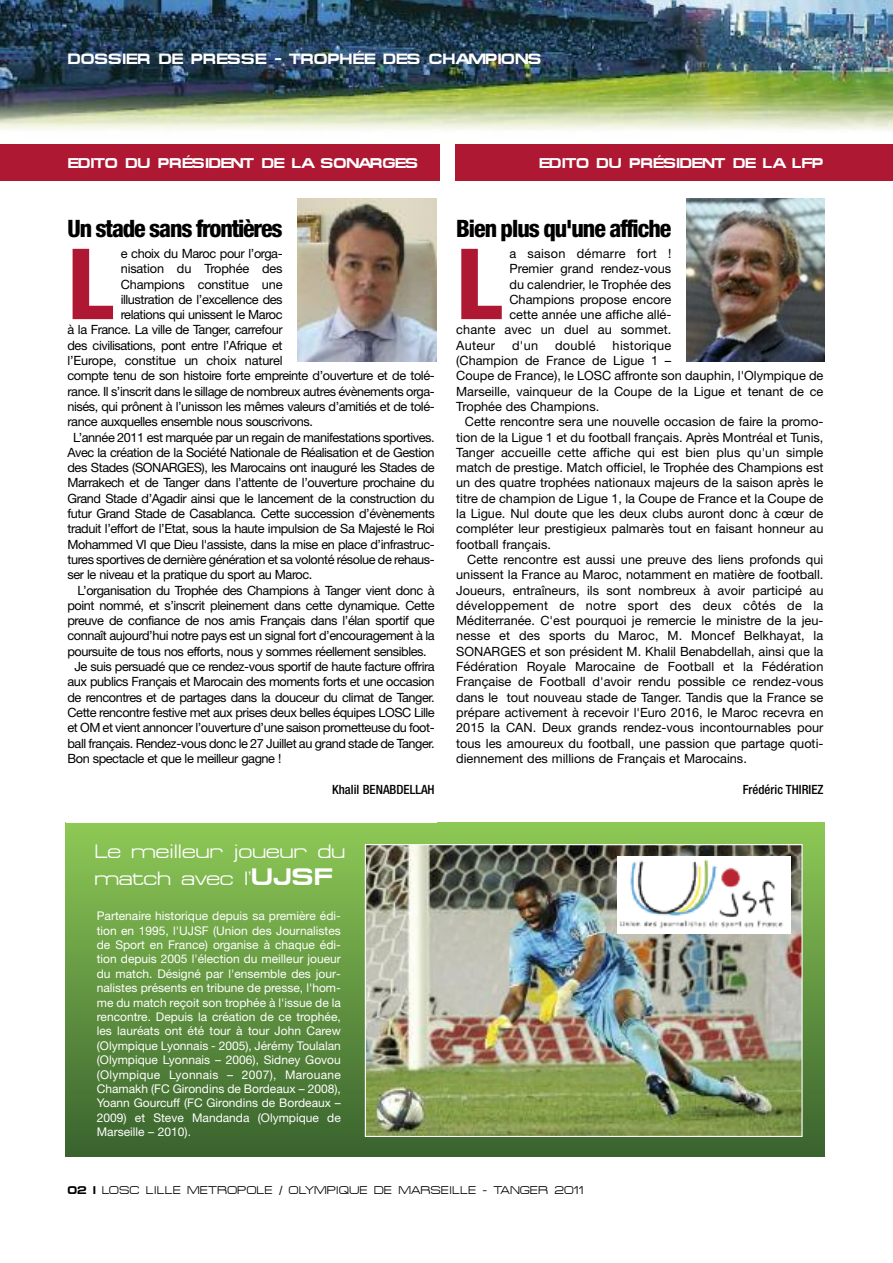
<style>
.page{position:relative;width:893px;height:1263px;background:#fff}
.page>*{position:absolute;margin:0;border:0;box-sizing:border-box;transform-origin:0 0}
.t1{font:800 condensed 98.4px "Helvetica Neue";color:#ae1833}
.t2{font:800 condensed 24px "Helvetica Neue";letter-spacing:-.045em;color:#000}
.t3{font:19.5px/26.8px "Micro Extended";letter-spacing:-.015em;color:#fff}
.t4{font:700 15px "Micro Extended";letter-spacing:-.01em;color:#fff}
.t5{font:700 14.25px "Micro Extended";letter-spacing:-.05em;color:#fff}
.t6{font:12.75px/15.3px "Helvetica Neue";letter-spacing:-.035em;color:#000;text-align:justify}
.t7{font:12.75px/15.3px "Helvetica Neue";color:#000}
.t8{font:12.75px "Helvetica Neue";letter-spacing:-.01em;color:#000}
.t9{font:12.75px "Helvetica Neue";letter-spacing:-.015em;color:#000}
.t10{font:500 condensed 12.75px "Helvetica Neue";color:#000}
.t11{font:12.75px "Helvetica Neue";letter-spacing:.01em;color:#000}
.t12{font:12.75px "Helvetica Neue";letter-spacing:.02em;color:#000}
.t13{font:12px/14.4px "Helvetica Neue";color:#fff;text-align:justify}
.t14{font:11.25px "Micro Extended";color:#000}
.s1{font-weight:700;font-size:24px}
.s2{font-weight:700}
</style>
<div class="page">
<div style="left:66px;top:822px;width:759px;height:335px;background:linear-gradient(to bottom,#8ec956,#39632e)"></div>
<img style="left:0;top:0;width:893px;height:153px">
<div style="left:0;top:145px;width:440px;height:36px;background:#ae1833"></div>
<div style="left:456px;top:145px;width:437px;height:36px;background:#ae1833"></div>
<img style="left:298px;top:198px;width:138px;height:163px">
<img style="left:686px;top:198px;width:139px;height:163px">
<img style="left:367px;top:846px;width:434px;height:289px">
<div style="left:365px;top:844px;width:438px;height:293px;border:1px solid #fff"></div>
<div style="left:617px;top:856px;width:174px;height:77px;background:#fff"></div>
<img style="left:619px;top:860px;width:164px;height:69px">
<p class="t4" style="left:67px;top:50px;width:475px">DOSSIER DE PRESSE - TROPHÉE DES CHAMPIONS</p>
<p class="t5" style="left:67px;top:154px;width:352px">EDITO DU PRÉSIDENT DE LA SONARGES</p>
<p class="t5" style="left:539px;top:154px;width:286px">EDITO DU PRÉSIDENT DE LA LFP</p>
<h2 class="t2" style="left:67px;top:220px;width:217px">Un stade sans frontières</h2>
<h1 class="t1" style="left:67px;top:249px;width:47px">L</h1>
<p class="t6" style="left:121px;top:247px;width:163px">e choix du Maroc pour l’orga-</p>
<p class="t8" style="left:121px;top:264px;width:163px">nisation du Trophée des</p>
<p class="t8" style="left:121px;top:279px;width:163px">Champions constitue une</p>
<p class="t6" style="left:121px;top:293px;width:163px">illustration de l’excellence des</p>
<p class="t6" style="left:121px;top:308px;width:163px">relations qui unissent le Maroc</p>
<p class="t6" style="left:67px;top:323px;width:217px">à la France. La ville de Tanger, carrefour</p>
<p class="t6" style="left:67px;top:339px;width:217px">des civilisations, pont entre l’Afrique et</p>
<p class="t9" style="left:67px;top:356px;width:217px">l’Europe, constitue un choix naturel</p>
<p class="t6" style="left:67px;top:369px;width:369px">compte tenu de son histoire forte empreinte d’ouverture et de tolé-</p>
<p class="t6" style="left:67px;top:385px;width:369px">rance. Il s’inscrit dans le sillage de nombreux autres évènements orga-</p>
<p class="t6" style="left:67px;top:400px;width:369px">nisés, qui prônent à l’unisson les mêmes valeurs d’amitiés et de tolé-</p>
<p class="t6" style="left:67px;top:415px;width:247px">rance auxquelles ensemble nous souscrivons.</p>
<p class="t6" style="left:73px;top:431px;width:363px">L’année 2011 est marquée par un regain de manifestations sportives.</p>
<p class="t6" style="left:67px;top:446px;width:369px">Avec la création de la Société Nationale de Réalisation et de Gestion</p>
<p class="t6" style="left:67px;top:461px;width:369px">des Stades (SONARGES), les Marocains ont inauguré les Stades de</p>
<p class="t6" style="left:67px;top:476px;width:369px">Marrakech et de Tanger dans l’attente de l’ouverture prochaine du</p>
<p class="t6" style="left:67px;top:492px;width:369px">Grand Stade d’Agadir ainsi que le lancement de la construction du</p>
<p class="t6" style="left:67px;top:507px;width:369px">futur Grand Stade de Casablanca. Cette succession d’évènements</p>
<p class="t6" style="left:67px;top:522px;width:369px">traduit l’effort de l’Etat, sous la haute impulsion de Sa Majesté le Roi</p>
<p class="t6" style="left:67px;top:538px;width:369px">Mohammed VI que Dieu l'assiste, dans la mise en place d’infrastruc-</p>
<p class="t6" style="left:67px;top:553px;width:369px">tures sportives de dernière génération et sa volonté résolue de rehaus-</p>
<p class="t6" style="left:67px;top:568px;width:246px">ser le niveau et la pratique du sport au Maroc.</p>
<p class="t6" style="left:78px;top:584px;width:359px">L’organisation du Trophée des Champions à Tanger vient donc à</p>
<p class="t6" style="left:67px;top:599px;width:369px">point nommé, et s’inscrit pleinement dans cette dynamique. Cette</p>
<p class="t6" style="left:67px;top:614px;width:369px">preuve de confiance de nos amis Français dans l’élan sportif que</p>
<p class="t6" style="left:67px;top:629px;width:369px">connaît aujourd’hui notre pays est un signal fort d’encouragement à la</p>
<p class="t6" style="left:67px;top:645px;width:361px">poursuite de tous nos efforts, nous y sommes réellement sensibles.</p>
<p class="t6" style="left:74px;top:660px;width:362px">Je suis persuadé que ce rendez-vous sportif de haute facture offrira</p>
<p class="t6" style="left:67px;top:675px;width:369px">aux publics Français et Marocain des moments forts et une occasion</p>
<p class="t6" style="left:67px;top:691px;width:369px">de rencontres et de partages dans la douceur du climat de Tanger.</p>
<p class="t6" style="left:67px;top:706px;width:369px">Cette rencontre festive met aux prises deux belles équipes LOSC Lille</p>
<p class="t6" style="left:67px;top:721px;width:369px">et OM et vient annoncer l’ouverture d’une saison prometteuse du foot-</p>
<p class="t6" style="left:67px;top:737px;width:369px">ball français. Rendez-vous donc le 27 Juillet au grand stade de Tanger.</p>
<p class="t6" style="left:67px;top:752px;width:215px">Bon spectacle et que le meilleur gagne !</p>
<p class="t10" style="left:332px;top:784px;width:104px">Khalil BENABDELLAH</p>
<h3 class="t3" style="left:95px;top:838px;width:252px">Le meilleur joueur du match avec l’<span class="s1">UJSF</span></h3>
<p class="t13" style="left:97px;top:910px;width:246px">Partenaire historique depuis sa première édi&shy;tion en 1995, l'UJSF (Union des Journalistes de Sport en France) organise à chaque édi&shy;tion depuis 2005 l'élection du meilleur joueur du match. Désigné par l'ensemble des jour&shy;nalistes présents en tribune de presse, l'hom&shy;me du match reçoit son trophée à l'issue de la rencontre. Depuis la création de ce trophée, les lauréats ont été tour à tour John Carew (Olympique Lyonnais - 2005), Jérémy Toulalan (Olympique Lyonnais – 2006), Sidney Govou (Olympique Lyonnais – 2007), Marouane Chamakh (FC Girondins de Bordeaux – 2008), Yoann Gourcuff (FC Girondins de Bordeaux – 2009) et Steve Mandanda (Olympique de Marseille – 2010).</p>
<h2 class="t2" style="left:456px;top:220px;width:217px">Bien plus qu'une affiche</h2>
<h1 class="t1" style="left:456px;top:249px;width:47px">L</h1>
<p class="t12" style="left:509px;top:249px;width:163px">a saison démarre fort !</p>
<p class="t7" style="left:509px;top:262px;width:163px">Premier grand rendez-vous</p>
<p class="t7" style="left:509px;top:278px;width:163px">du calendrier, le Trophée des</p>
<p class="t7" style="left:509px;top:293px;width:163px">Champions propose encore</p>
<p class="t7" style="left:509px;top:308px;width:163px">cette année une affiche allé-</p>
<p class="t11" style="left:456px;top:325px;width:217px">chante avec un duel au sommet.</p>
<p class="t6" style="left:456px;top:339px;width:40px">Auteur</p>
<p class="t6" style="left:512px;top:339px;width:28px">d'un</p>
<p class="t6" style="left:555px;top:339px;width:42px">doublé</p>
<p class="t7" style="left:456px;top:339px;width:369px;text-indent:156px">historique<br>(Champion de France de Ligue 1 –<br>Coupe de France), le LOSC affronte son dauphin, l'Olympique de Marseille, vainqueur de la Coupe de la Ligue et tenant de ce Trophée des Champions.</p>
<p class="t6" style="left:456px;top:415px;width:369px;text-indent:9px">Cette rencontre sera une nouvelle occasion de faire la promo&shy;tion de la Ligue 1 et du football français. Après Montréal et Tunis, Tanger accueille cette affiche qui est bien plus qu'un simple match de prestige. Match officiel, le Trophée des Champions est un des quatre trophées nationaux majeurs de la saison après le titre de champion de Ligue 1, la Coupe de France et la Coupe de la Ligue. Nul doute que les deux clubs auront donc à cœur de compléter leur prestigieux palmarès tout en faisant honneur au football français.</p>
<p class="t6" style="left:456px;top:553px;width:369px;text-indent:11px">Cette rencontre est aussi une preuve des liens profonds qui unissent la France au Maroc, notamment en matière de football.<br>Joueurs, entraîneurs, ils sont nombreux à avoir participé au développement de notre sport des deux côtés de la Méditerranée. C'est pourquoi je remercie le ministre de la jeu&shy;nesse et des sports du Maroc, M. Moncef Belkhayat, la SONARGES et son président M. Khalil Benabdellah, ainsi que la Fédération Royale Marocaine de Football et la Fédération Française de Football d'avoir rendu possible ce rendez-vous dans le tout nouveau stade de Tanger. Tandis que la France se prépare activement à recevoir l'Euro 2016, le Maroc recevra en 2015 la CAN. Deux grands rendez-vous incontournables pour tous les amoureux du football, une passion que partage quoti&shy;diennement des millions de Français et Marocains.</p>
<p class="t10" style="left:743px;top:784px;width:82px">Frédéric THIRIEZ</p>
<p class="t14" style="left:68px;top:1184px;width:520px"><span class="s2">02 l</span> LOSC LILLE METROPOLE / OLYMPIQUE DE MARSEILLE - TANGER 2011</p>
</div>
